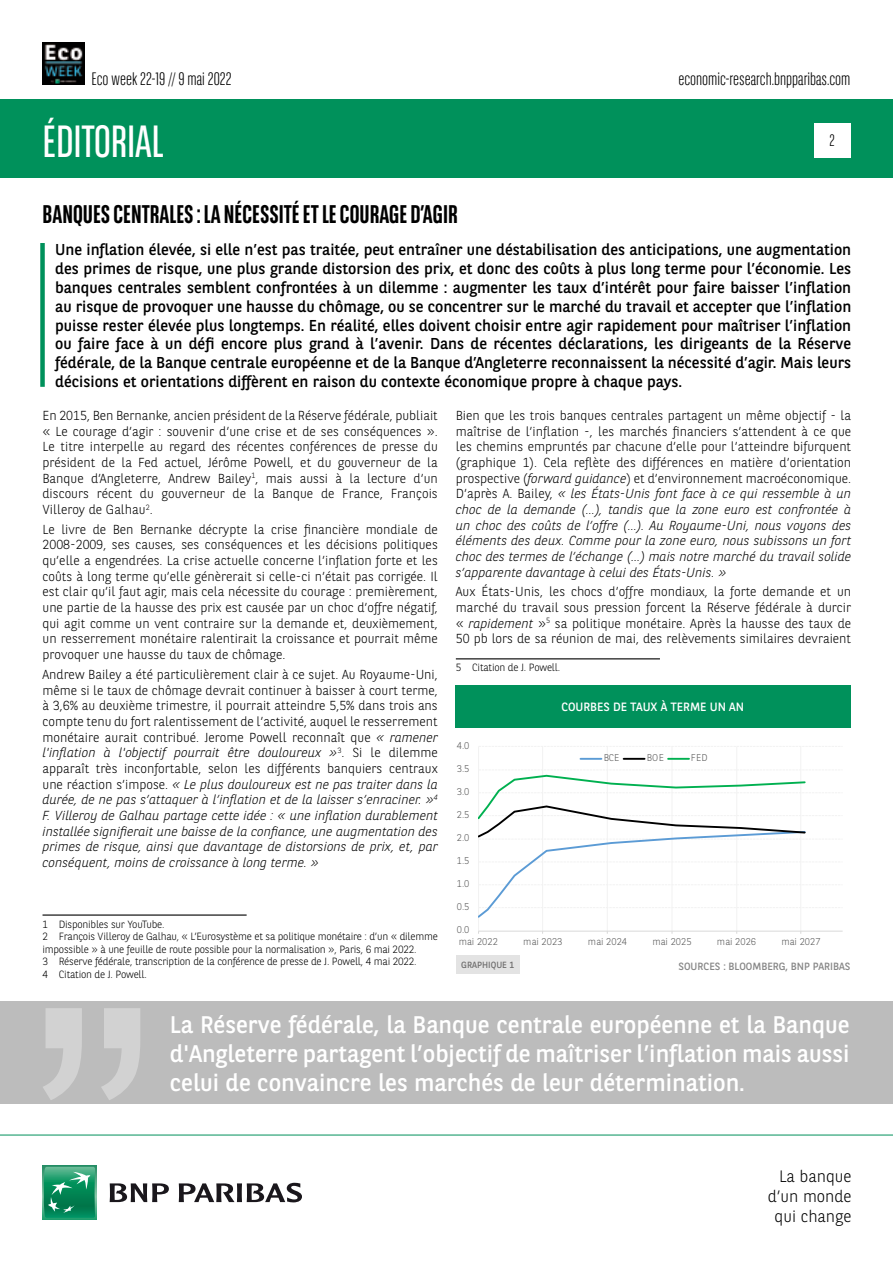
<style>
.page{position:relative;width:893px;height:1263px;background:#fff}
.page>*{position:absolute;margin:0;border:0;box-sizing:border-box;transform-origin:0 0}
.t1{font:45px "BNPP Sans Condensed";color:#fff}
.t2{font:700 25.5px "BNPP Sans Condensed";color:#000}
.t3{font:24px/28.8px "BNPP Sans";color:#fff;text-align:justify}
.t4{font:300 18px "BNPP Sans Condensed";color:#000}
.t5{font:300 16.5px/19.8px "BNPP Sans";color:#000;text-align:right}
.t6{font:300 16.5px "BNPP Sans Condensed";color:#000}
.t7{font:15.75px/18.9px "BNPP Sans";color:#000;text-align:justify}
.t8{font:300 13.05px/15.6px "BNPP Sans";color:#000;text-align:justify}
.t9{font:italic 300 13.05px/15.6px "BNPP Sans";color:#000;text-align:justify}
.t10{font:12px "BNPP Sans";color:#fff}
.t11{font:300 10.5px/12.6px "BNPP Sans";letter-spacing:-.02em;color:#000}
.t12{font:10.5px "BNPP Sans";color:#878787}
.t13{font:300 9.75px "BNPP Sans";letter-spacing:.005em;color:#595959}
.t14{font:9px "BNPP Sans";color:#706f6f}
.s1{font-style:italic}
.s2{font-style:normal}
</style>
<div class="page">
<div style="left:1px;top:99px;width:892px;height:78px;background:#00915b"></div>
<svg style="left:43px;top:1166px;width:53px;height:53px"></svg>
<svg style="left:44px;top:1167px;width:51px;height:51px"></svg>
<svg style="left:110px;top:1183px;width:59px;height:19px"></svg>
<svg style="left:179px;top:1183px;width:123px;height:19px"></svg>
<hr style="left:0;top:1135px;width:893px;height:1px;background:#00915b">
<div style="left:814px;top:123px;width:36px;height:34px;background:#fff"></div>
<img style="left:43px;top:43px;width:42px;height:42px">
<div style="left:40px;top:243px;width:5px;height:144px;background:#00915b"></div>
<hr style="left:43px;top:914px;width:204px;height:2px;background:#000">
<hr style="left:456px;top:658px;width:204px;height:1px;background:#000">
<div style="left:0;top:1001px;width:892px;height:102px;background:#bcbcbc"></div>
<svg style="left:43px;top:1008px;width:97px;height:92px"></svg>
<svg style="left:479px;top:746px;width:361px;height:1px"></svg>
<hr style="left:478px;top:746px;width:1px;height:185px;background:#f2f2f2">
<hr style="left:542px;top:746px;width:1px;height:185px;background:#f2f2f2">
<hr style="left:607px;top:746px;width:1px;height:185px;background:#f2f2f2">
<hr style="left:672px;top:746px;width:1px;height:185px;background:#f2f2f2">
<hr style="left:736px;top:746px;width:1px;height:185px;background:#f2f2f2">
<hr style="left:800px;top:746px;width:1px;height:185px;background:#f2f2f2">
<hr style="left:478px;top:931px;width:365px;height:1px;background:#d9d9d9">
<svg style="left:478px;top:774px;width:362px;height:144px"></svg>
<hr style="left:580px;top:758px;width:21px;height:2px;background:#5b9bd5">
<hr style="left:624px;top:758px;width:21px;height:2px;background:#000">
<hr style="left:668px;top:758px;width:21px;height:2px;background:#00b050">
<div style="left:455px;top:685px;width:395px;height:42px;background:#00915b"></div>
<div style="left:456px;top:955px;width:64px;height:19px;background:#e3e3e3"></div>
<h3 class="t4" style="left:91px;top:67px;width:142px">Eco week 22-19 // 9 mai 2022</h3>
<h1 class="t1" style="left:43px;top:113px;width:123px">ÉDITORIAL</h1>
<h3 class="t4" style="left:678px;top:67px;width:174px">economic-research.bnpparibas.com</h3>
<p class="t6" style="left:829px;top:130px;width:7px">2</p>
<h2 class="t2" style="left:43px;top:200px;width:417px">BANQUES CENTRALES : LA NÉCESSITÉ ET LE COURAGE D’AGIR</h2>
<p class="t7" style="left:55px;top:239px;width:797px">Une inflation élevée, si elle n’est pas traitée, peut entraîner une déstabilisation des anticipations, une augmentation des primes de risque, une plus grande distorsion des prix, et donc des coûts à plus long terme pour l’économie. Les banques centrales semblent confrontées à un dilemme : augmenter les taux d’intérêt pour faire baisser l’inflation au risque de provoquer une hausse du chômage, ou se concentrer sur le marché du travail et accepter que l’inflation puisse rester élevée plus longtemps. En réalité, elles doivent choisir entre agir rapidement pour maîtriser l’inflation ou faire face à un défi encore plus grand à l’avenir. Dans de récentes déclarations, les dirigeants de la Réserve fédérale, de la Banque centrale européenne et de la Banque d’Angleterre reconnaissent la nécessité d’agir. Mais leurs décisions et orientations diffèrent en raison du contexte économique propre à chaque pays.</p>
<p class="t8" style="left:43px;top:407px;width:397px">En 2015, Ben Bernanke, ancien président de la Réserve fédérale, publiait « Le courage d’agir : souvenir d’une crise et de ses conséquences ».<br>Le titre interpelle au regard des récentes conférences de presse du président de la Fed actuel, Jérôme Powell, et du gouverneur de la Banque d’Angleterre, Andrew Bailey<sup>1</sup>, mais aussi à la lecture d’un discours récent du gouverneur de la Banque de France, François Villeroy de Galhau<sup>2</sup>.</p>
<p class="t8" style="left:43px;top:521px;width:397px">Le livre de Ben Bernanke décrypte la crise financière mondiale de 2008-2009, ses causes, ses conséquences et les décisions politiques qu’elle a engendrées. La crise actuelle concerne l’inflation forte et les coûts à long terme qu’elle génèrerait si celle-ci n’était pas corrigée. Il est clair qu’il faut agir, mais cela nécessite du courage : premièrement, une partie de la hausse des prix est causée par un choc d’offre négatif, qui agit comme un vent contraire sur la demande et, deuxièmement, un resserrement monétaire ralentirait la croissance et pourrait même provoquer une hausse du taux de chômage.</p>
<p class="t8" style="left:43px;top:666px;width:397px">Andrew Bailey a été particulièrement clair à ce sujet. Au Royaume-Uni, même si le taux de chômage devrait continuer à baisser à court terme, à 3,6% au deuxième trimestre, il pourrait atteindre 5,5% dans trois ans compte tenu du fort ralentissement de l’activité, auquel le resserrement monétaire aurait contribué. Jerome Powell reconnaît que <span class="s1">« ramener l'inflation à l'objectif pourrait être douloureux »</span><sup>3</sup>. Si le dilemme apparaît très inconfortable, selon les différents banquiers centraux une réaction s’impose. <span class="s1">« Le plus douloureux est ne pas traiter dans la durée, de ne pas s’attaquer à l’inflation et de la laisser s’enraciner. »</span><sup>4<br></sup><span class="s1">F. Villeroy de Galhau partage cette idée : « une inflation durablement installée signifierait une baisse de la confiance, une augmentation des primes de risque, ainsi que davantage de distorsions de prix, et, par conséquent, moins de croissance à long terme. »</span></p>
<p class="t9" style="left:456px;top:407px;width:397px"><span class="s2">Bien que les trois banques centrales partagent un même objectif - la maîtrise de l’inflation -, les marchés financiers s’attendent à ce que les chemins empruntés par chacune d’elle pour l’atteindre bifurquent (graphique 1). Cela reflète des différences en matière d’orientation prospective (</span>forward guidance<span class="s2">) et d’environnement macroéconomique.<br>D’après A. Bailey,</span> « les États-Unis font face à ce qui ressemble à un choc de la demande (…), tandis que la zone euro est confrontée à un choc des coûts de l’offre (…). Au Royaume-Uni, nous voyons des éléments des deux. Comme pour la zone euro, nous subissons un fort choc des termes de l’échange (…) mais notre marché du travail solide s’apparente davantage à celui des États-Unis. »</p>
<p class="t8" style="left:456px;top:583px;width:397px">Aux États-Unis, les chocs d’offre mondiaux, la forte demande et un marché du travail sous pression forcent la Réserve fédérale à durcir « <span class="s1">rapidement</span> »<sup>5</sup> sa politique monétaire. Après la hausse des taux de 50 pb lors de sa réunion de mai, des relèvements similaires devraient</p>
<p class="t11" style="left:456px;top:661px;width:106px">5 Citation de J. Powell.</p>
<p class="t10" style="left:561px;top:698px;width:184px">COURBES DE TAUX À TERME UN AN</p>
<p class="t13" style="left:457px;top:739px;width:14px">4.0</p>
<p class="t13" style="left:604px;top:751px;width:17px">BCE</p>
<p class="t13" style="left:647px;top:751px;width:18px">BOE</p>
<p class="t13" style="left:691px;top:751px;width:18px">FED</p>
<p class="t13" style="left:457px;top:762px;width:14px">3.5</p>
<p class="t13" style="left:457px;top:785px;width:14px">3.0</p>
<p class="t13" style="left:457px;top:808px;width:14px">2.5</p>
<p class="t13" style="left:457px;top:831px;width:14px">2.0</p>
<p class="t13" style="left:457px;top:854px;width:14px">1.5</p>
<p class="t13" style="left:457px;top:877px;width:14px">1.0</p>
<p class="t11" style="left:43px;top:917px;width:397px">1 Disponibles sur YouTube.<br>2 François Villeroy de Galhau, « L’Eurosystème et sa politique monétaire : d’un « dilemme impossible » à une feuille de route possible pour la normalisation », Paris, 6 mai 2022.<br>3 Réserve fédérale, transcription de la conférence de presse de J. Powell, 4 mai 2022.<br>4 Citation de J. Powell.</p>
<p class="t13" style="left:457px;top:900px;width:14px">0.5</p>
<p class="t13" style="left:457px;top:923px;width:14px">0.0</p>
<p class="t13" style="left:459px;top:935px;width:41px">mai 2022</p>
<p class="t13" style="left:523px;top:935px;width:41px">mai 2023</p>
<p class="t13" style="left:588px;top:935px;width:41px">mai 2024</p>
<p class="t13" style="left:652px;top:935px;width:41px">mai 2025</p>
<p class="t13" style="left:717px;top:935px;width:41px">mai 2026</p>
<p class="t13" style="left:781px;top:935px;width:41px">mai 2027</p>
<p class="t14" style="left:461px;top:959px;width:54px">GRAPHIQUE 1</p>
<p class="t12" style="left:678px;top:959px;width:173px">SOURCES : BLOOMBERG, BNP PARIBAS</p>
<h3 class="t3" style="left:170px;top:1009px;width:681px">La Réserve fédérale, la Banque centrale européenne et la Banque d'Angleterre partagent l’objectif de maîtriser l’inflation mais aussi celui de convaincre les marchés de leur détermination.</h3>
<p class="t5" style="left:768px;top:1165px;width:85px">La banque d’un monde qui change</p>
</div>
